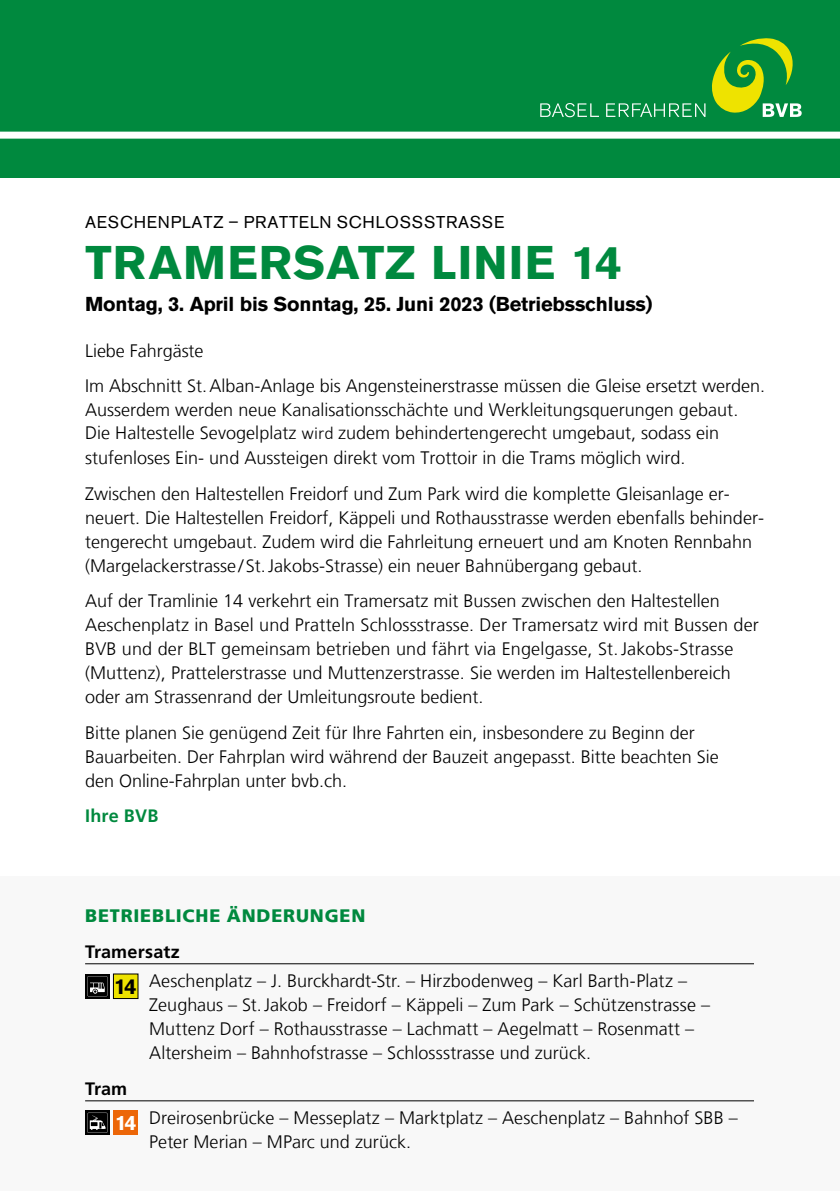
<style>
.page{position:relative;width:840px;height:1191px;background:#fff}
.page>*{position:absolute;margin:0;border:0;box-sizing:border-box;transform-origin:0 0}
.t1{font:700 46.8px "Akzidenz Grotesk Pro";letter-spacing:.025em;color:#00893e}
.t2{font:700 20px "Akzidenz Grotesk Pro";letter-spacing:-.01em;color:#000}
.t3{font:300 18px/24px "Frutiger LT";color:#000}
.t4{font:900 18px "Frutiger LT";letter-spacing:.045em;color:#00893e}
.t5{font:700 18px "Frutiger LT Std";letter-spacing:.01em;color:#000}
.t6{font:700 18px "Frutiger LT Std";letter-spacing:.015em;color:#00893e}
.t7{font:17px "Akzidenz Grotesk Pro";letter-spacing:.045em;color:#000}
.s1{font-family:"Calibri"}
.s2{font-family:"Akzidenz Grotesk Pro";font-weight:700;font-size:21.4px}
.s3{font-family:"Akzidenz Grotesk Pro";font-weight:700;font-size:20.6px;color:#fff}
</style>
<div class="page">
<div style="left:0;top:876px;width:839px;height:315px;background:#f8f8f8"></div>
<hr style="left:0;top:177px;width:1px;height:534px;background:#f8f8f8">
<div style="left:0;top:0;width:839px;height:177px;background:#00893e"></div>
<svg style="left:540px;top:103px;width:165px;height:14px"></svg>
<svg style="left:712px;top:38px;width:89px;height:79px"></svg>
<div style="left:0;top:132px;width:839px;height:7px;background:#fff"></div>
<hr style="left:85px;top:963px;width:668px;height:1px;background:#000">
<hr style="left:85px;top:1100px;width:668px;height:1px;background:#000">
<div style="left:113px;top:974px;width:25px;height:24px;background:#eee300"></div>
<svg style="left:85px;top:974px;width:25px;height:24px"></svg>
<svg style="left:87px;top:976px;width:20px;height:20px"></svg>
<svg style="left:85px;top:1110px;width:25px;height:25px"></svg>
<svg style="left:87px;top:1112px;width:20px;height:20px"></svg>
<div style="left:113px;top:1110px;width:25px;height:25px;background:#ec6608"></div>
<p class="t7" style="left:85px;top:211px;width:420px">AESCHENPLATZ – PRATTELN SCHLOSSSTRASSE</p>
<h1 class="t1" style="left:85px;top:232px;width:537px">TRAMERSATZ LINIE 14</h1>
<p class="t2" style="left:85px;top:291px;width:568px">Montag, 3. April bis Sonntag, 25. Juni 2023 (Betriebsschluss)</p>
<p class="t3" style="left:85px;top:333px;width:681px;line-height:35.4px">Liebe Fahrgäste<br>Im Abschnitt St. Alban-Anlage bis Angensteinerstrasse müssen die Gleise ersetzt werden.</p>
<p class="t3" style="left:85px;top:399px;width:654px;line-height:22.8px">Ausserdem werden neue Kanalisationsschächte und Werkleitungsquerungen gebaut.<br>Die Haltestelle Sevogelplatz <span class="s1">wird</span> zudem behindertengerecht umgebaut, sodass ein</p>
<p class="t3" style="left:85px;top:441px;width:646px;line-height:35.4px">stufenloses Ein- und Aussteigen direkt vom Trottoir in die Trams möglich wird.<br>Zwischen den Haltestellen Freidorf und Zum Park wird die komplette Gleisanlage er-</p>
<p class="t3" style="left:85px;top:506px;width:680px">neuert. Die Haltestellen Freidorf, Käppeli und Rothausstrasse werden ebenfalls behinder&shy;tengerecht umgebaut. Zudem wird die Fahrleitung erneuert und am Knoten Rennbahn (Margelackerstrasse / St. Jakobs-Strasse) ein neuer Bahnübergang gebaut.</p>
<p class="t3" style="left:85px;top:589px;width:675px">Auf der Tramlinie 14 verkehrt ein Tramersatz mit Bussen zwischen den Haltestellen Aeschenplatz in Basel und Pratteln Schlossstrasse. Der Tramersatz wird mit Bussen der BVB und der BLT gemeinsam betrieben und fährt via Engelgasse, St.Jakobs-Strasse (Muttenz), Prattelerstrasse und Muttenzerstrasse. Sie werden im Haltestellenbereich oder am Strassenrand der Umleitungsroute bedient.</p>
<p class="t3" style="left:85px;top:720px;width:635px">Bitte planen Sie genügend Zeit für Ihre Fahrten ein, insbesondere zu Beginn der<br>Bauarbeiten. Der Fahrplan wird während der Bauzeit angepasst. Bitte beachten Sie den Online-Fahrplan unter bvb.ch.</p>
<p class="t6" style="left:85px;top:805px;width:75px">Ihre BVB</p>
<p class="t4" style="left:85px;top:905px;width:281px">BETRIEBLICHE ÄNDERUNGEN</p>
<p class="t5" style="left:85px;top:941px;width:96px">Tramersatz</p>
<p class="t3" style="left:149px;top:969px;width:562px;text-indent:-35px"><span class="s2">14</span> Aeschenplatz – J. Burckhardt-Str. – Hirzbodenweg – Karl Barth-Platz – Zeughaus – St.Jakob – Freidorf – Käppeli – Zum Park – Schützenstrasse – Muttenz Dorf – Rothausstrasse – Lachmatt – Aegelmatt – Rosenmatt – Altersheim – Bahnhofstrasse – Schlossstrasse und zurück.</p>
<p class="t5" style="left:85px;top:1078px;width:44px">Tram</p>
<p class="t3" style="left:149px;top:1106px;width:589px;text-indent:-34px"><span class="s3">14</span> Dreirosenbrücke – Messeplatz – Marktplatz – Aeschenplatz – Bahnhof SBB –<br>Peter Merian – MParc und zurück.</p>
</div>
